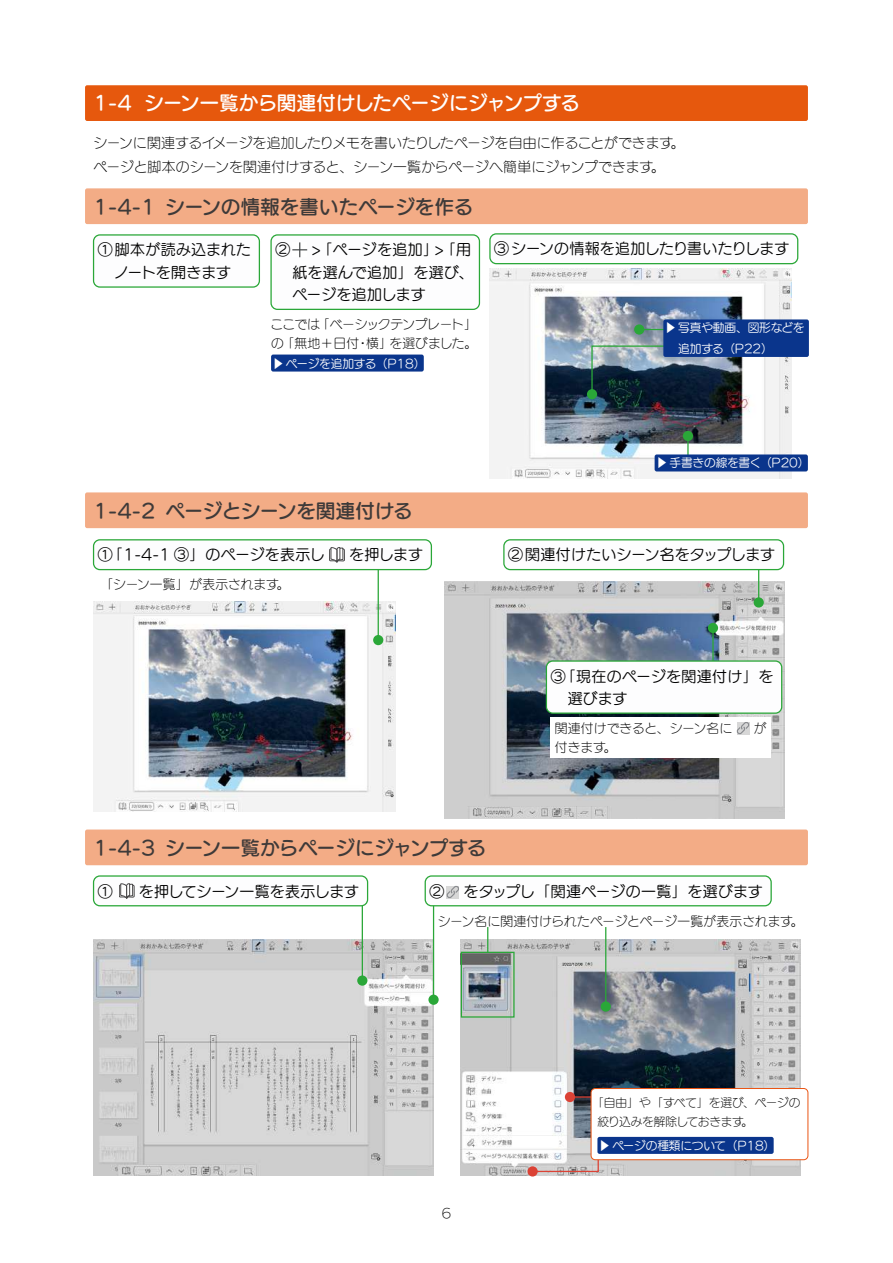
<style>
.page{position:relative;width:893px;height:1263px;background:#fff}
.page>*{position:absolute;margin:0;border:0;box-sizing:border-box;transform-origin:0 0}
.t1{font:19.2px "UD Marugo Large Pr 6 N DB";letter-spacing:.01em;color:#3e3a39}
.t2{font:19.2px "UD Marugo Large Pr 6 N DB";color:#fff}
.t3{font:14.85px/22.4px "UD Marugo Large Pr 6 N M";letter-spacing:.01em;color:#000}
.t4{font:14.85px "UD Marugo Large Pr 6 N M";letter-spacing:-.015em;color:#000}
.t5{font:13.8px/24.2px "UD Marugo Large Pr 6 N L";color:#000}
.t6{font:12.75px "UD Marugo Large Pr 6 N L";color:#000}
.t7{font:12.75px/19.2px "UD Marugo Large Pr 6 N L";letter-spacing:-.025em;color:#000}
.t8{font:11.7px/20.4px "UD Marugo Large Pr 6 N M";letter-spacing:-.01em;color:#fff}
.t9{font:11.7px/19.2px "UD Marugo Large Pr 6 N L";letter-spacing:-.02em;color:#000}
.s1{font-family:"Hira Maru Pro N W4"}
</style>
<div class="page">
<div style="left:85px;top:85px;width:723px;height:36px;background:#e6580d;border-radius:2px"></div>
<div style="left:85px;top:188px;width:723px;height:36px;background:#f3ac86;border-radius:2px"></div>
<div style="left:270px;top:234px;width:210px;height:76px;border:1px solid #2aa738;border-radius:6px"></div>
<svg style="left:292px;top:242px;width:15px;height:15px"></svg>
<div style="left:271px;top:355px;width:153px;height:17px;background:#0a358c;border-radius:2px"></div>
<div style="left:489px;top:233px;width:309px;height:31px;border:1px solid #2aa738;border-radius:6px"></div>
<img style="left:490px;top:268px;width:302px;height:211px">
<div style="left:85px;top:492px;width:723px;height:36px;background:#f3ac86;border-radius:2px"></div>
<img style="left:94px;top:601px;width:301px;height:211px">
<div style="left:373px;top:635px;width:10px;height:10px;background:#2aa738;border-radius:50%"></div>
<div style="left:93px;top:539px;width:339px;height:31px;border:1px solid #2aa738;border-radius:6px"></div>
<svg style="left:302px;top:547px;width:77px;height:94px"></svg>
<img style="left:444px;top:581px;width:340px;height:237px">
<hr style="left:758px;top:549px;width:1px;height:53px;background:#2aa738">
<div style="left:754px;top:597px;width:10px;height:10px;background:#2aa738;border-radius:50%"></div>
<div style="left:504px;top:540px;width:279px;height:30px;background:#fdfdfe;border-radius:6px"></div>
<div style="left:503px;top:539px;width:281px;height:31px;border:1px solid #2aa738;border-radius:6px"></div>
<hr style="left:712px;top:628px;width:2px;height:79px;background:#2aa738">
<div style="left:708px;top:623px;width:10px;height:10px;background:#2aa738;border-radius:50%"></div>
<div style="left:546px;top:661px;width:236px;height:52px;background:#fdfdfe;border-radius:6px"></div>
<div style="left:546px;top:660px;width:236px;height:54px;border:1px solid #2aa738;border-radius:6px"></div>
<div style="left:551px;top:717px;width:220px;height:41px;background:#fff"></div>
<svg style="left:737px;top:722px;width:12px;height:12px"></svg>
<div style="left:85px;top:829px;width:723px;height:36px;background:#f3ac86;border-radius:2px"></div>
<img style="left:94px;top:939px;width:340px;height:237px">
<svg style="left:342px;top:906px;width:22px;height:76px"></svg>
<div style="left:357px;top:975px;width:10px;height:11px;background:#2aa738;border-radius:50%"></div>
<div style="left:93px;top:875px;width:275px;height:31px;border:1px solid #2aa738;border-radius:6px"></div>
<svg style="left:119px;top:883px;width:15px;height:15px"></svg>
<hr style="left:433px;top:892px;width:1px;height:108px;background:#2aa738">
<div style="left:428px;top:994px;width:11px;height:11px;background:#2aa738;border-radius:50%"></div>
<div style="left:425px;top:876px;width:346px;height:30px;background:#fdfdfe;border-radius:6px"></div>
<div style="left:425px;top:875px;width:347px;height:31px;border:1px solid #2aa738;border-radius:6px"></div>
<svg style="left:446px;top:886px;width:13px;height:12px"></svg>
<img style="left:461px;top:939px;width:340px;height:237px">
<svg style="left:487px;top:927px;width:1px;height:25px"></svg>
<hr style="left:605px;top:927px;width:1px;height:79px;background:#2aa738">
<div style="left:601px;top:1001px;width:10px;height:11px;background:#2aa738;border-radius:50%"></div>
<svg style="left:591px;top:345px;width:115px;height:50px;background:#455b69"></svg>
<div style="left:587px;top:389px;width:10px;height:10px;background:#2aa738;border-radius:50%"></div>
<hr style="left:639px;top:329px;width:54px;height:1px;background:#2aa738">
<div style="left:634px;top:324px;width:10px;height:11px;background:#2aa738;border-radius:50%"></div>
<hr style="left:687px;top:436px;width:2px;height:29px;background:#2aa738">
<div style="left:683px;top:431px;width:10px;height:10px;background:#2aa738;border-radius:50%"></div>
<div style="left:663px;top:319px;width:146px;height:38px;background:#0a358c;border-radius:2px"></div>
<div style="left:655px;top:454px;width:153px;height:17px;background:#0a358c;border-radius:2px"></div>
<div style="left:461px;top:952px;width:54px;height:65px;border:1px solid #2aa738"></div>
<div style="left:93px;top:234px;width:167px;height:54px;border:1px solid #2aa738;border-radius:6px"></div>
<svg style="left:531px;top:1096px;width:68px;height:77px"></svg>
<div style="left:565px;top:1092px;width:10px;height:10px;background:#db4235;border-radius:50%"></div>
<div style="left:527px;top:1166px;width:11px;height:10px;background:#db4235;border-radius:50%"></div>
<div style="left:591px;top:1088px;width:217px;height:72px;background:#fff;border-radius:4px"></div>
<div style="left:591px;top:1088px;width:217px;height:72px;border:1px solid #ea5514;border-radius:4px"></div>
<div style="left:597px;top:1137px;width:177px;height:17px;background:#0a358c;border-radius:2px"></div>
<p class="t2" style="left:94px;top:93px;width:488px">1-4 シーン一覧から関連付けしたページにジャンプする</p>
<p class="t5" style="left:93px;top:131px;width:593px">シーンに関連するイメージを追加したりメモを書いたりしたページを自由に作ることができます。ページと脚本のシーンを関連付けすると、シーン一覧からページへ簡単にジャンプできます。</p>
<p class="t1" style="left:94px;top:196px;width:381px">1-4-1 シーンの情報を書いたページを作る</p>
<p class="t3" style="left:275px;top:239px;width:16px">②</p>
<p class="t3" style="left:292px;top:239px;width:183px;text-indent:19px">&gt;「ページを追加」&gt;「用紙を選んで追加」を選び、ページを追加します</p>
<p class="t7" style="left:271px;top:315px;width:208px">ここでは「ベーシックテンプレート」の「無地＋日付・横」を選びました。</p>
<p class="t8" style="left:273px;top:353px;width:154px"><span class="s1">▶</span> ページを追加する（P18）</p>
<p class="t4" style="left:494px;top:241px;width:297px">③ シーンの情報を追加したり書いたりします</p>
<p class="t3" style="left:98px;top:239px;width:155px;text-align:center">① 脚本が読み込まれたノートを開きます</p>
<p class="t8" style="left:678px;top:318px;width:128px;text-indent:-13px"><span class="s1">▶</span> 写真や動画、図形などを追加する（P22）</p>
<p class="t1" style="left:94px;top:500px;width:320px">1-4-2 ページとシーンを関連付ける</p>
<p class="t3" style="left:98px;top:544px;width:228px">① 「1-4-1 ③」のページを表示し</p>
<p class="t3" style="left:349px;top:544px;width:75px">を押します</p>
<p class="t6" style="left:100px;top:577px;width:191px">「シーン一覧」が表示されます。</p>
<p class="t8" style="left:656px;top:453px;width:155px"><span class="s1">▶</span> 手書きの線を書く（P20）</p>
<p class="t3" style="left:508px;top:544px;width:268px">② 関連付けたいシーン名をタップします</p>
<p class="t3" style="left:568px;top:665px;width:207px;text-indent:-17px">③ 「現在のページを関連付け」を選びます</p>
<p class="t6" style="left:555px;top:721px;width:179px">関連付けできると、シーン名に</p>
<p class="t6" style="left:754px;top:721px;width:14px">が</p>
<p class="t6" style="left:555px;top:740px;width:63px">付きます。</p>
<p class="t1" style="left:94px;top:837px;width:394px">1-4-3 シーン一覧からページにジャンプする</p>
<p class="t3" style="left:98px;top:880px;width:16px">①</p>
<p class="t3" style="left:139px;top:880px;width:222px">を押してシーン一覧を表示します</p>
<p class="t3" style="left:429px;top:880px;width:16px">②</p>
<p class="t3" style="left:464px;top:880px;width:300px">をタップし「関連ページの一覧」を選びます</p>
<p class="t6" style="left:438px;top:914px;width:367px">シーン名に関連付けられたページとページ一覧が表示されます。</p>
<p class="t6" style="left:442px;top:1206px;width:11px">6</p>
<p class="t9" style="left:597px;top:1094px;width:204px;text-indent:-5px">「自由」や「すべて」を選び、ページの絞り込みを解除しておきます。</p>
<p class="t8" style="left:599px;top:1135px;width:178px"><span class="s1">▶</span> ページの種類について（P18）</p>
</div>
